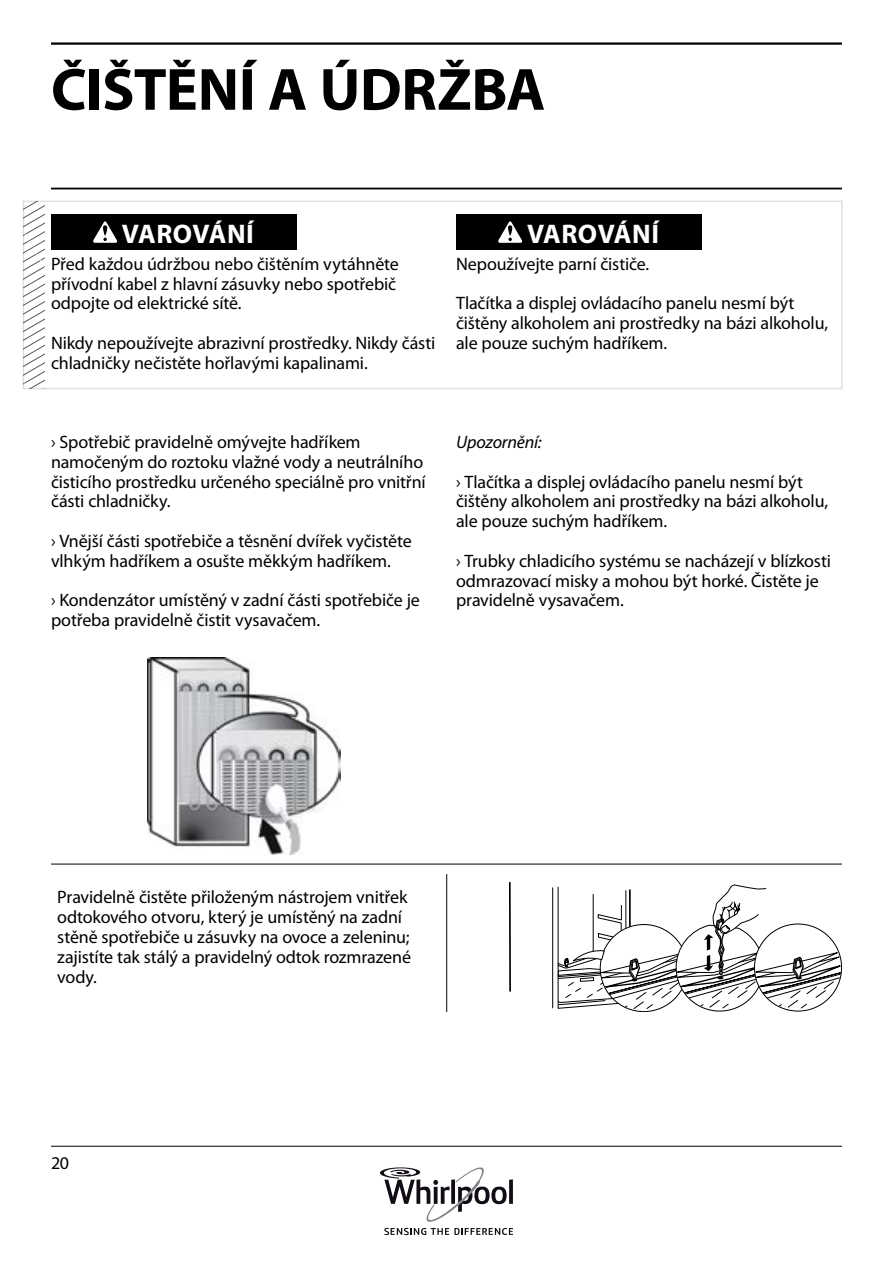
<style>
.page{position:relative;width:893px;height:1263px;background:#fff}
.page>*{position:absolute;margin:0;border:0;box-sizing:border-box;transform-origin:0 0}
.t1{font:700 60px "Myriad Pro";letter-spacing:-.01em;color:#000}
.t2{font:700 27px "Myriad Pro";color:#fff}
.t3{font:18px/19.8px "Myriad Pro";letter-spacing:-.01em;color:#000}
.t4{font:italic 18px "Myriad Pro";letter-spacing:-.01em;color:#000}
</style>
<div class="page">
<hr style="left:51px;top:1146px;width:791px;height:1px;background:#000">
<hr style="left:51px;top:42px;width:791px;height:3px;background:#000">
<svg style="left:380px;top:1167px;width:133px;height:68px"></svg>
<hr style="left:51px;top:864px;width:791px;height:1px;background:#000">
<hr style="left:51px;top:188px;width:791px;height:1px;background:#000">
<div style="left:23px;top:201px;width:820px;height:188px;border:2px solid #e2e0df"></div>
<svg style="left:23px;top:201px;width:22px;height:188px"></svg>
<div style="left:51px;top:214px;width:245px;height:36px;background:#000"></div>
<svg style="left:93px;top:221px;width:25px;height:22px"></svg>
<div style="left:456px;top:214px;width:245px;height:36px;background:#000"></div>
<svg style="left:498px;top:221px;width:25px;height:22px"></svg>
<hr style="left:446px;top:874px;width:1px;height:138px;background:#000">
<hr style="left:509px;top:883px;width:2px;height:108px;background:#000">
<hr style="left:552px;top:888px;width:1px;height:120px;background:#000">
<svg style="left:557px;top:884px;width:285px;height:128px"></svg>
<img style="left:147px;top:658px;width:193px;height:196px">
<h1 class="t1" style="left:51px;top:56px;width:496px">ČIŠTĚNÍ A ÚDRŽBA</h1>
<h2 class="t2" style="left:122px;top:219px;width:18px">VAROVÁNÍ</h2>
<p class="t3" style="left:51px;top:254px;width:349px">Před každou údržbou nebo čištěním vytáhněte přívodní kabel z hlavní zásuvky nebo spotřebič odpojte od elektrické sítě.</p>
<p class="t3" style="left:51px;top:333px;width:386px">Nikdy nepoužívejte abrazivní prostředky. Nikdy části chladničky nečistěte hořlavými kapalinami.</p>
<h2 class="t2" style="left:527px;top:219px;width:18px">VAROVÁNÍ</h2>
<p class="t3" style="left:456px;top:254px;width:195px">Nepoužívejte parní čističe.</p>
<p class="t3" style="left:456px;top:294px;width:374px">Tlačítka a displej ovládacího panelu nesmí být čištěny alkoholem ani prostředky na bázi alkoholu, ale pouze suchým hadříkem.</p>
<p class="t3" style="left:51px;top:432px;width:376px">› Spotřebič pravidelně omývejte hadříkem namočeným do roztoku vlažné vody a neutrálního čisticího prostředku určeného speciálně pro vnitřní části chladničky.</p>
<p class="t3" style="left:51px;top:531px;width:362px">› Vnější části spotřebiče a těsnění dvířek vyčistěte vlhkým hadříkem a osušte měkkým hadříkem.</p>
<p class="t3" style="left:51px;top:591px;width:370px">› Kondenzátor umístěný v zadní části spotřebiče je potřeba pravidelně čistit vysavačem.</p>
<p class="t4" style="left:456px;top:432px;width:87px">Upozornění:</p>
<p class="t3" style="left:456px;top:472px;width:374px">› Tlačítka a displej ovládacího panelu nesmí být čištěny alkoholem ani prostředky na bázi alkoholu, ale pouze suchým hadříkem.</p>
<p class="t3" style="left:456px;top:551px;width:376px">› Trubky chladicího systému se nacházejí v blízkosti odmrazovací misky a mohou být horké. Čistěte je pravidelně vysavačem.</p>
<p class="t3" style="left:57px;top:888px;width:355px">Pravidelně čistěte přiloženým nástrojem vnitřek odtokového otvoru, který je umístěný na zadní stěně spotřebiče u zásuvky na ovoce a zeleninu; zajistíte tak stálý a pravidelný odtok rozmrazené vody.</p>
<p class="t3" style="left:51px;top:1154px;width:20px">20</p>
</div>
